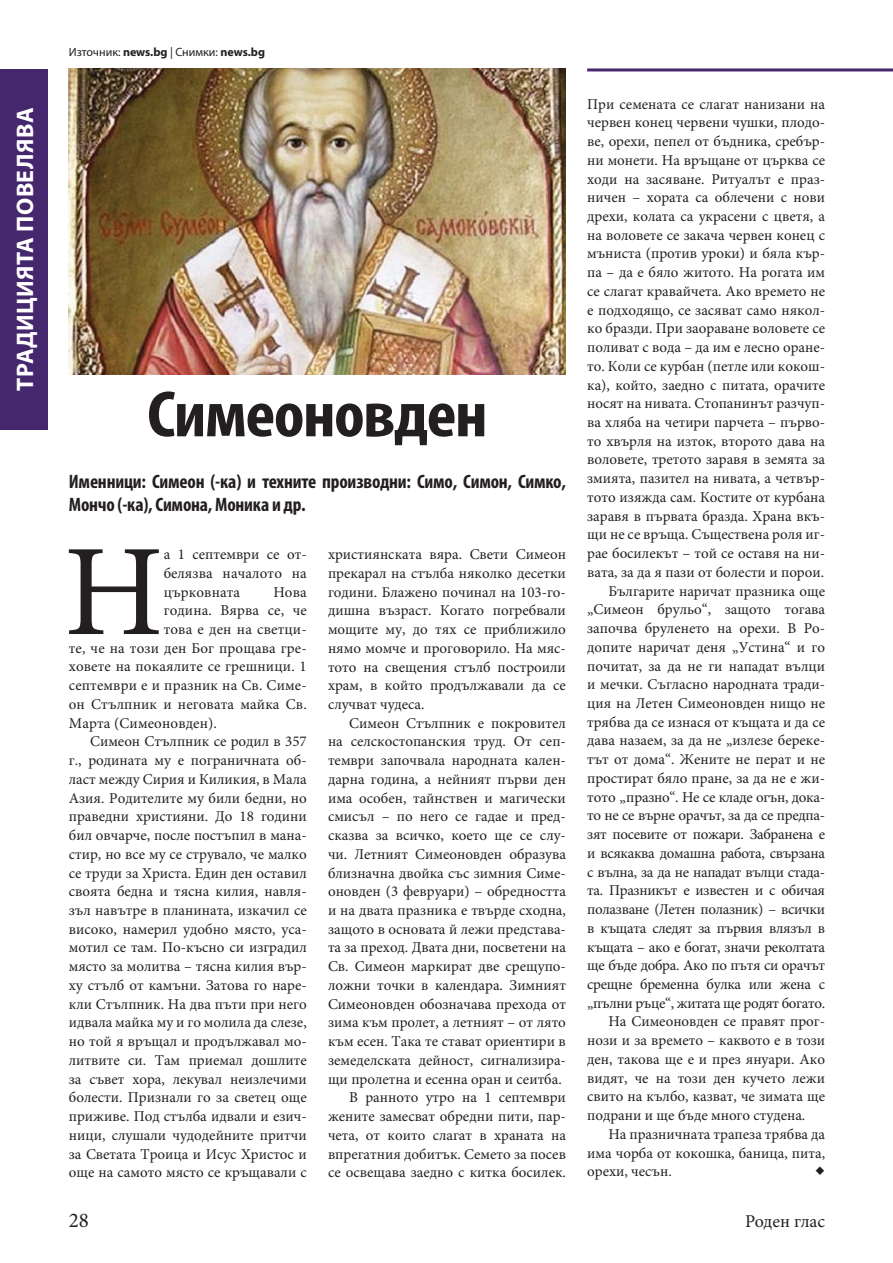
<style>
.page{position:relative;width:893px;height:1263px;background:#fff}
.page>*{position:absolute;margin:0;border:0;box-sizing:border-box;transform-origin:0 0}
.t1{font:130.2px "Minion Pro";color:#231f20}
.t2{font:700 condensed 66px "Myriad Pro";letter-spacing:-.02em;color:#231f20;scale:1.08 1}
.t3{font:700 24px "Myriad Pro";letter-spacing:.02em;color:#fff}
.t4{font:21px "Minion Pro";color:#231f20}
.t5{font:700 condensed 19.5px/22.5px "Myriad Pro";letter-spacing:-.01em;color:#231f20}
.t6{font:18px "Minion Pro";letter-spacing:-.005em;color:#231f20}
.t7{font:15px/18.8px "Minion Pro";color:#231f20;text-align:justify}
.t8{font:15px "Minion Pro";letter-spacing:-.02em;color:#231f20}
.t9{font:12px "Myriad Pro";color:#231f20}
.s1{font-weight:700}
</style>
<div class="page">
<img style="left:69px;top:68px;width:497px;height:307px">
<div style="left:0;top:69px;width:48px;height:360px;background:#45276d"></div>
<hr style="left:587px;top:68px;width:306px;height:3px;background:#45276d">
<h3 class="t3" style="left:11px;top:391px;width:285px;rotate:-90deg">ТРАДИЦИЯТА ПОВЕЛЯВА</h3>
<p class="t9" style="left:69px;top:45px;width:198px">Източник: <span class="s1">news.bg</span> | Снимки: <span class="s1">news.bg</span></p>
<h2 class="t2" style="left:147px;top:375px;width:317px">Симеоновден</h2>
<h3 class="t5" style="left:69px;top:470px;width:499px">Именници: Симеон (-ка) и техните производни: Симо, Симон, Симко,<br>Мончо (-ка), Симона, Моника и др.</h3>
<h1 class="t1" style="left:64px;top:513px;width:101px">Н</h1>
<p class="t7" style="left:164px;top:545px;width:145px">а 1 септември се от&shy;белязва началото на църковната</p>
<p class="t7" style="left:273px;top:582px;width:35px">Нова</p>
<p class="t7" style="left:164px;top:601px;width:145px">година. Вярва се, че</p>
<p class="t7" style="left:164px;top:619px;width:145px">това е ден на светци-</p>
<p class="t7" style="left:69px;top:638px;width:239px">те, че на този ден Бог прощава гре-</p>
<p class="t7" style="left:69px;top:657px;width:239px">ховете на покаялите се грешници. 1</p>
<p class="t7" style="left:69px;top:676px;width:239px">септември е и празник на Св. Симе-</p>
<p class="t7" style="left:69px;top:694px;width:239px">он Стълпник и неговата майка Св.</p>
<p class="t7" style="left:69px;top:713px;width:150px">Марта (Симеоновден).</p>
<p class="t7" style="left:90px;top:732px;width:218px">Симеон Стълпник се родил в 357</p>
<p class="t7" style="left:69px;top:751px;width:239px">г., родината му е пограничната об-</p>
<p class="t7" style="left:69px;top:769px;width:239px">ласт между Сирия и Киликия, в Мала</p>
<p class="t7" style="left:69px;top:788px;width:239px">Азия. Родителите му били бедни, но</p>
<p class="t7" style="left:69px;top:807px;width:239px">праведни християни. До 18 години</p>
<p class="t7" style="left:69px;top:826px;width:239px">бил овчарче, после постъпил в мана-</p>
<p class="t7" style="left:69px;top:844px;width:239px">стир, но все му се струвало, че малко</p>
<p class="t7" style="left:69px;top:863px;width:239px">се труди за Христа. Един ден оставил</p>
<p class="t7" style="left:69px;top:882px;width:239px">своята бедна и тясна килия, навля-</p>
<p class="t7" style="left:69px;top:900px;width:239px">зъл навътре в планината, изкачил се</p>
<p class="t7" style="left:69px;top:919px;width:239px">високо, намерил удобно място, уса-</p>
<p class="t7" style="left:69px;top:938px;width:239px">мотил се там. По-късно си изградил</p>
<p class="t7" style="left:69px;top:957px;width:239px">място за молитва – тясна килия вър-</p>
<p class="t7" style="left:69px;top:975px;width:239px">ху стълб от камъни. Затова го наре-</p>
<p class="t7" style="left:69px;top:994px;width:239px">кли Стълпник. На два пъти при него</p>
<p class="t7" style="left:69px;top:1013px;width:239px">идвала майка му и го молила да слезе,</p>
<p class="t7" style="left:69px;top:1032px;width:239px">но той я връщал и продължавал мо-</p>
<p class="t7" style="left:69px;top:1050px;width:239px">литвите си. Там приемал дошлите</p>
<p class="t7" style="left:69px;top:1069px;width:239px">за съвет хора, лекувал неизлечими</p>
<p class="t7" style="left:69px;top:1088px;width:239px">болести. Признали го за светец още</p>
<p class="t7" style="left:69px;top:1107px;width:239px">приживе. Под стълба идвали и езич-</p>
<p class="t7" style="left:69px;top:1125px;width:239px">ници, слушали чудодейните притчи</p>
<p class="t7" style="left:69px;top:1144px;width:239px">за Светата Троица и Исус Христос и</p>
<p class="t7" style="left:69px;top:1163px;width:239px">още на самото място се кръщавали с</p>
<p class="t7" style="left:328px;top:545px;width:239px">християнската вяра. Свети Симеон прекарал на стълба няколко десетки години. Блажено починал на 103-го&shy;дишна възраст. Когато погребвали мощите му, до тях се приближило нямо момче и проговорило. На мяс&shy;тото на свещения стълб построили храм, в който продължавали да се случват чудеса.</p>
<p class="t7" style="left:328px;top:713px;width:239px;text-align:right">Симеон Стълпник е покровител<br>на селскостопанския труд. От сеп&shy;тември започвала народната кален&shy;дарна година, а нейният първи ден има особен, тайнствен и магически смисъл – по него се гадае и пред&shy;сказва за всичко, което ще се слу&shy;чи. Летният Симеоновден образува близначна двойка със зимния Симе&shy;оновден (3 февруари) – обредността и на двата празника е твърде сходна, защото в основата й лежи представа&shy;та за преход. Двата дни, посветени на Св. Симеон маркират две срещупо&shy;ложни точки в календара. Зимният Симеоновден обозначава прехода от зима към пролет, а летният – от лято към есен. Така те стават ориентири в земеделската дейност, сигнализира&shy;щи пролетна и есенна оран и сеитба.<br>В ранното утро на 1 септември жените замесват обредни пити, пар&shy;чета, от които слагат в храната на впрегатния добитък. Семето за посев се освещава заедно с китка босилек.</p>
<p class="t7" style="left:587px;top:94px;width:239px">При семената се слагат нанизани на</p>
<p class="t7" style="left:587px;top:113px;width:239px">червен конец червени чушки, плодо-</p>
<p class="t7" style="left:587px;top:131px;width:239px">ве, орехи, пепел от бъдника, сребър-</p>
<p class="t7" style="left:587px;top:150px;width:239px">ни монети. На връщане от църква се</p>
<p class="t7" style="left:587px;top:169px;width:239px">ходи на засяване. Ритуалът е праз-</p>
<p class="t7" style="left:587px;top:188px;width:239px">ничен – хората са облечени с нови</p>
<p class="t7" style="left:587px;top:206px;width:239px">дрехи, колата са украсени с цветя, а</p>
<p class="t7" style="left:587px;top:225px;width:239px">на воловете се закача червен конец с</p>
<p class="t7" style="left:587px;top:244px;width:239px">мъниста (против уроки) и бяла кър-</p>
<p class="t7" style="left:587px;top:263px;width:239px">па – да е бяло житото. На рогата им</p>
<p class="t7" style="left:587px;top:281px;width:239px">се слагат кравайчета. Ако времето не</p>
<p class="t7" style="left:587px;top:300px;width:239px">е подходящо, се засяват само някол-</p>
<p class="t7" style="left:587px;top:319px;width:239px">ко бразди. При заораване воловете се</p>
<p class="t7" style="left:587px;top:338px;width:239px">поливат с вода – да им е лесно оране-</p>
<p class="t7" style="left:587px;top:356px;width:239px">то. Коли се курбан (петле или кокош-</p>
<p class="t7" style="left:587px;top:375px;width:239px">ка), който, заедно с питата, орачите</p>
<p class="t7" style="left:587px;top:394px;width:239px">носят на нивата. Стопанинът разчуп-</p>
<p class="t7" style="left:587px;top:412px;width:239px">ва хляба на четири парчета – първо-</p>
<p class="t7" style="left:587px;top:431px;width:239px">то хвърля на изток, второто дава на</p>
<p class="t7" style="left:587px;top:450px;width:239px">воловете, третото заравя в земята за</p>
<p class="t7" style="left:587px;top:469px;width:239px">змията, пазител на нивата, а четвър-</p>
<p class="t7" style="left:587px;top:487px;width:239px">тото изяжда сам. Костите от курбана</p>
<p class="t7" style="left:587px;top:506px;width:239px">заравя в първата бразда. Храна вкъ-</p>
<p class="t7" style="left:587px;top:525px;width:239px">щи не се връща. Съществена роля иг-</p>
<p class="t7" style="left:587px;top:544px;width:239px">рае босилекът – той се оставя на ни-</p>
<p class="t7" style="left:587px;top:562px;width:238px">вата, за да я пази от болести и порои.</p>
<p class="t7" style="left:608px;top:581px;width:218px">Българите наричат празника още</p>
<p class="t7" style="left:587px;top:600px;width:239px">„Симеон брульо“, защото тогава</p>
<p class="t7" style="left:587px;top:619px;width:239px">започва бруленето на орехи. В Ро-</p>
<p class="t7" style="left:587px;top:637px;width:239px">допите наричат деня „Устина“ и го</p>
<p class="t7" style="left:587px;top:656px;width:239px">почитат, за да не ги нападат вълци</p>
<p class="t7" style="left:587px;top:675px;width:239px">и мечки. Съгласно народната тради-</p>
<p class="t7" style="left:587px;top:693px;width:239px">ция на Летен Симеоновден нищо не</p>
<p class="t7" style="left:587px;top:712px;width:239px">трябва да се изнася от къщата и да се</p>
<p class="t7" style="left:587px;top:731px;width:239px">дава назаем, за да не „излезе береке-</p>
<p class="t7" style="left:587px;top:750px;width:239px">тът от дома“. Жените не перат и не</p>
<p class="t7" style="left:587px;top:768px;width:239px">простират бяло пране, за да не е жи-</p>
<p class="t8" style="left:587px;top:788px;width:239px">тото „празно“. Не се кладе огън, дока-</p>
<p class="t8" style="left:587px;top:806px;width:239px">то не се върне орачът, за да се предпа-</p>
<p class="t8" style="left:587px;top:825px;width:239px">зят посевите от пожари. Забранена е</p>
<p class="t8" style="left:587px;top:844px;width:239px">и всякаква домашна работа, свързана</p>
<p class="t8" style="left:587px;top:863px;width:239px">с вълна, за да не нападат вълци стада-</p>
<p class="t8" style="left:587px;top:881px;width:239px">та. Празникът е известен и с обичая</p>
<p class="t8" style="left:587px;top:900px;width:239px">полазване (Летен полазник) – всички</p>
<p class="t8" style="left:587px;top:919px;width:239px">в къщата следят за първия влязъл в</p>
<p class="t8" style="left:587px;top:938px;width:239px">къщата – ако е богат, значи реколтата</p>
<p class="t8" style="left:587px;top:956px;width:239px">ще бъде добра. Ако по пътя си орачът</p>
<p class="t8" style="left:587px;top:975px;width:239px">срещне бременна булка или жена с</p>
<p class="t8" style="left:587px;top:994px;width:239px">„пълни ръце“, житата ще родят богато.</p>
<p class="t7" style="left:608px;top:1012px;width:218px">На Симеоновден се правят прог-</p>
<p class="t7" style="left:587px;top:1031px;width:239px">нози и за времето – каквото е в този</p>
<p class="t7" style="left:587px;top:1049px;width:239px">ден, такова ще е и през януари. Ако</p>
<p class="t7" style="left:587px;top:1068px;width:239px">видят, че на този ден кучето лежи</p>
<p class="t7" style="left:587px;top:1087px;width:239px">свито на кълбо, казват, че зимата ще</p>
<p class="t7" style="left:587px;top:1106px;width:220px">подрани и ще бъде много студена.</p>
<p class="t7" style="left:608px;top:1124px;width:218px">На празничната трапеза трябва да</p>
<p class="t7" style="left:587px;top:1143px;width:239px">има чорба от кокошка, баница, пита,</p>
<p class="t7" style="left:587px;top:1162px;width:86px">орехи, чесън.</p>
<h3 class="t4" style="left:815px;top:1157px;width:11px">◆</h3>
<h3 class="t4" style="left:69px;top:1208px;width:22px">28</h3>
<p class="t6" style="left:745px;top:1211px;width:81px">Роден глас</p>
</div>
